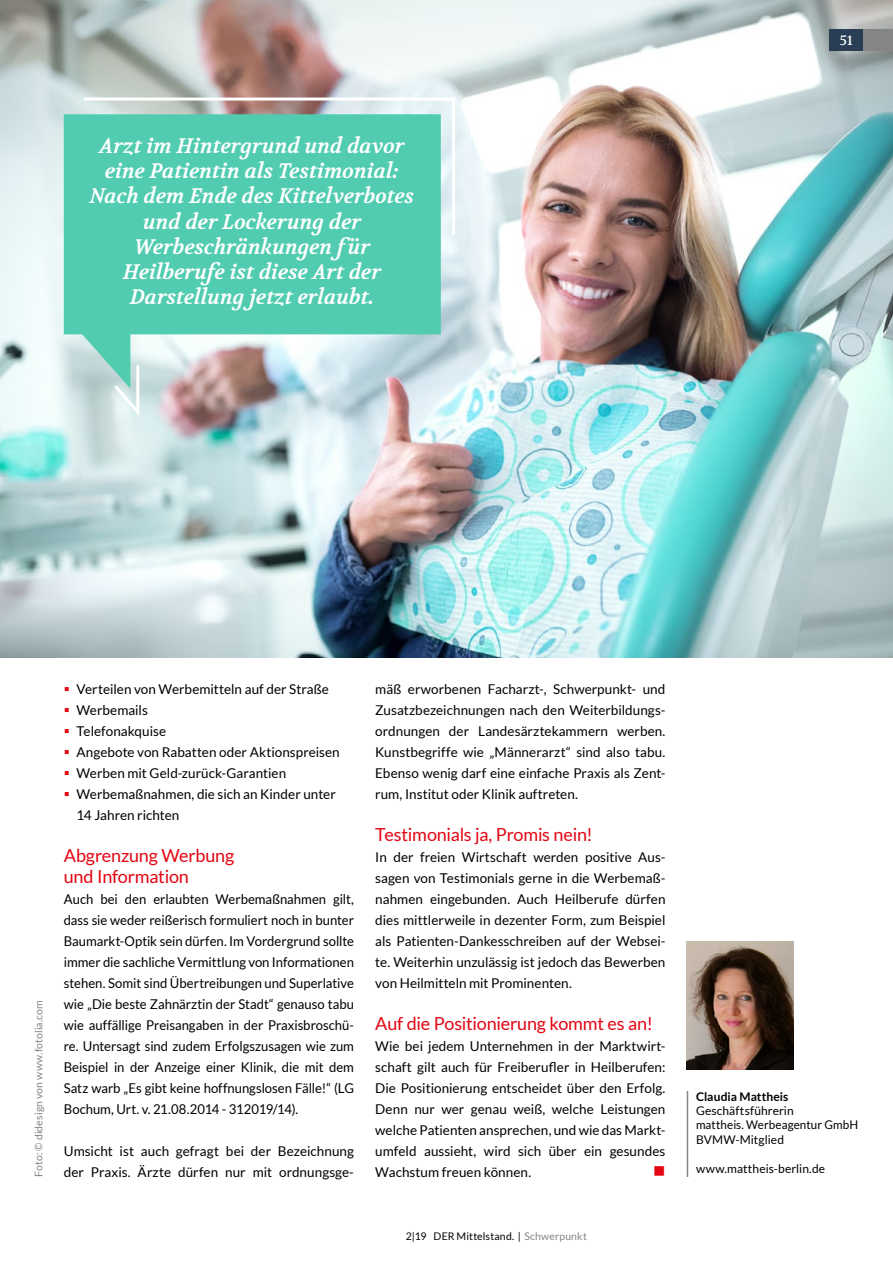
<style>
.page{position:relative;width:893px;height:1263px;background:#fff}
.page>*{position:absolute;margin:0;border:0;box-sizing:border-box;transform-origin:0 0}
.t1{font:italic 700 21px/25.2px "Volkhov";color:#fff;text-align:center}
.t2{font:18px/21px "Lato";letter-spacing:-.015em;color:#e30613}
.t3{font:16.5px "Wingdings";color:#e30613}
.t4{font:13.5px/21px "Lato";color:#000;text-align:justify}
.t5{font:13.5px "Volkhov";color:#fff}
.t6{font:12px/14.4px "Lato";letter-spacing:.005em;color:#000}
.t7{font:700 12px "Lato";letter-spacing:.005em;color:#000}
.t8{font:10.5px "Lato";letter-spacing:.01em;color:#858584}
.t9{font:10.5px "Lato";letter-spacing:.01em;color:#000}
.s1{color:#858584}
</style>
<div class="page">
<img style="left:687px;top:942px;width:106px;height:127px">
<hr style="left:687px;top:1091px;width:1px;height:86px;background:#858584">
<img style="left:0;top:0;width:893px;height:658px">
<svg style="left:64px;top:114px;width:377px;height:274px;background:#78cfbd"></svg>
<svg style="left:81px;top:96px;width:376px;height:142px;background:#66cdb6"></svg>
<svg style="left:111px;top:362px;width:30px;height:58px;background:#c3e4df"></svg>
<div style="left:829px;top:30px;width:34px;height:21px;background:#293e54"></div>
<div style="left:863px;top:30px;width:30px;height:21px;background:#858584"></div>
<h1 class="t1" style="left:90px;top:133px;width:326px">Arzt im Hintergrund und davor eine Patientin als Testimonial:<br>Nach dem Ende des Kittelverbotes und der Lockerung der<br>Werbeschränkungen für<br>Heilberufe ist diese Art der<br>Darstellung jetzt erlaubt.</h1>
<p class="t5" style="left:840px;top:32px;width:14px">51</p>
<p class="t8" style="left:33px;top:1177px;width:178px;rotate:-90deg">Foto: © didesign von www.fotolia.com</p>
<p class="t4" style="left:77px;top:678px;width:265px;text-align:left">Verteilen von Werbemitteln auf der Straße<br>Werbemails<br>Telefonakquise<br>Angebote von Rabatten oder Aktionspreisen<br>Werben mit Geld-zurück-Garantien<br>Werbemaßnahmen, die sich an Kinder unter<br>14 Jahren richten</p>
<h2 class="t2" style="left:64px;top:845px;width:172px">Abgrenzung Werbung und Information</h2>
<p class="t4" style="left:64px;top:888px;width:292px">Auch bei den erlaubten Werbemaßnahmen gilt, dass sie weder reißerisch formuliert noch in bunter Baumarkt-Optik sein dürfen. Im Vordergrund sollte immer die sachliche Vermittlung von Informationen stehen. Somit sind Übertreibungen und Superlative wie „Die beste Zahnärztin der Stadt“ genauso tabu wie auffällige Preisangaben in der Praxisbroschü&shy;re. Untersagt sind zudem Erfolgszusagen wie zum Beispiel in der Anzeige einer Klinik, die mit dem Satz warb „Es gibt keine hoffnungslosen Fälle!“ (LG Bochum, Urt. v. 21.08.2014 - 312019/14).</p>
<p class="t4" style="left:64px;top:1140px;width:292px">Umsicht ist auch gefragt bei der Bezeichnung der Praxis. Ärzte dürfen nur mit ordnungsge-</p>
<p class="t4" style="left:375px;top:678px;width:292px">mäß erworbenen Facharzt-, Schwerpunkt- und Zusatzbezeichnungen nach den Weiterbildungs&shy;ordnungen der Landesärztekammern werben.<br>Kunstbegriffe wie „Männerarzt“ sind also tabu.<br>Ebenso wenig darf eine einfache Praxis als Zent&shy;rum, Institut oder Klinik auftreten.</p>
<h2 class="t2" style="left:375px;top:824px;width:219px">Testimonials ja, Promis nein!</h2>
<p class="t4" style="left:375px;top:846px;width:292px">In der freien Wirtschaft werden positive Aus&shy;sagen von Testimonials gerne in die Werbemaß&shy;nahmen eingebunden. Auch Heilberufe dürfen dies mittlerweile in dezenter Form, zum Beispiel als Patienten-Dankesschreiben auf der Websei&shy;te. Weiterhin unzulässig ist jedoch das Bewerben von Heilmitteln mit Prominenten.</p>
<h2 class="t2" style="left:375px;top:1013px;width:279px">Auf die Positionierung kommt es an!</h2>
<p class="t4" style="left:375px;top:1035px;width:292px">Wie bei jedem Unternehmen in der Marktwirt&shy;schaft gilt auch für Freiberufler in Heilberufen:<br>Die Positionierung entscheidet über den Erfolg.<br>Denn nur wer genau weiß, welche Leistungen welche Patienten ansprechen, und wie das Markt&shy;umfeld aussieht, wird sich über ein gesundes</p>
<p class="t4" style="left:375px;top:1161px;width:157px">Wachstum freuen können.</p>
<p class="t3" style="left:653px;top:1162px;width:14px">■</p>
<p class="t9" style="left:406px;top:1230px;width:183px">2|19 DER Mittelstand. | <span class="s1">Schwerpunkt</span></p>
<p class="t7" style="left:696px;top:1089px;width:94px">Claudia Mattheis</p>
<p class="t6" style="left:696px;top:1103px;width:164px">Geschäftsführerin<br>mattheis. Werbeagentur GmbH<br>BVMW-Mitglied</p>
<p class="t6" style="left:696px;top:1161px;width:131px">www.mattheis-berlin.de</p>
</div>
